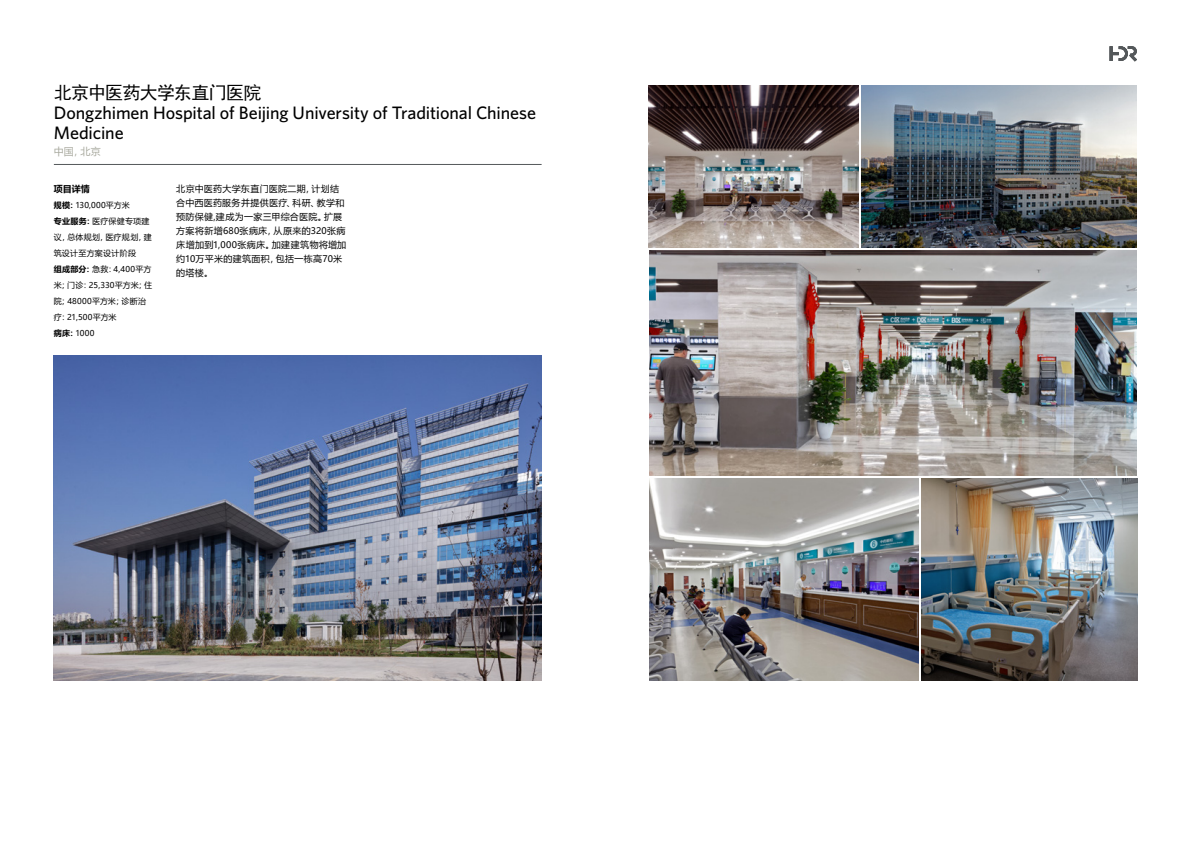
<style>
.page{position:relative;width:1191px;height:842px;background:#fff}
.page>*{position:absolute;margin:0;border:0;box-sizing:border-box;transform-origin:0 0}
.PageTitleChn{font:500 18px/20px "Whitney";letter-spacing:-.005em;color:#000}
.CityCHN{font:10px "Microsoft Ya Hei";color:#a8a99e}
.BodytextChn{font:9px/14px "Microsoft Ya Hei UI";letter-spacing:.035em;color:#000}
.PjctTitleChn{font:700 9px "Microsoft Ya Hei";color:#000}
.PjctDetChn{font:8px/16px "Microsoft Ya Hei";letter-spacing:.03em;color:#000}
.PjctDetChn-2{font:8px "Microsoft Ya Hei";letter-spacing:.01em;color:#000}
.s1{font-family:"Sim Hei";font-weight:400}
.s2{font-weight:700}
</style>
<div class="page">
<svg style="left:1109px;top:46px;width:28px;height:15px"></svg>
<hr style="left:54px;top:164px;width:487px;height:1px;background:#54585a">
<img style="left:54px;top:355px;width:487px;height:326px">
<img style="left:648px;top:85px;width:210px;height:162px">
<img style="left:861px;top:85px;width:276px;height:162px">
<img style="left:921px;top:478px;width:216px;height:203px">
<img style="left:649px;top:250px;width:488px;height:225px">
<img style="left:649px;top:478px;width:269px;height:203px">
<p class="PageTitleChn" style="left:54px;top:83px;width:484px"><span class="s1">北京中医药大学东直门医院<br></span>Dongzhimen Hospital of Beijing University of Traditional Chinese<br>Medicine</p>
<p class="CityCHN" style="left:54px;top:145px;width:48px">中国，北京</p>
<p class="PjctTitleChn" style="left:54px;top:183px;width:38px">项目详情</p>
<p class="PjctDetChn-2" style="left:54px;top:200px;width:77px"><span class="s2">规模：</span>130,000平方米</p>
<p class="PjctDetChn" style="left:54px;top:213px;width:99px"><span class="s2">专业服务：</span>医疗保健专项建议，总体规划，医疗规划，建筑设计至方案设计阶段</p>
<p class="PjctDetChn" style="left:54px;top:261px;width:100px"><span class="s2">组成部分：</span>急救：4,400平方米；门诊：25,330平方米；住院；48000平方米；诊断治疗：21,500平方米</p>
<p class="PjctDetChn" style="left:54px;top:325px;width:42px"><span class="s2">病床：</span>1000</p>
<p class="BodytextChn" style="left:176px;top:182px;width:171px">北京中医药大学东直门医院二期，计划结合中西医药服务并提供医疗、科研、教学和预防保健,建成为一家三甲综合医院。扩展方案将新增680张病床，从原来的320张病床增加到1,000张病床。加建建筑物将增加约10万平米的建筑面积，包括一栋高70米的塔楼。</p>
</div>
